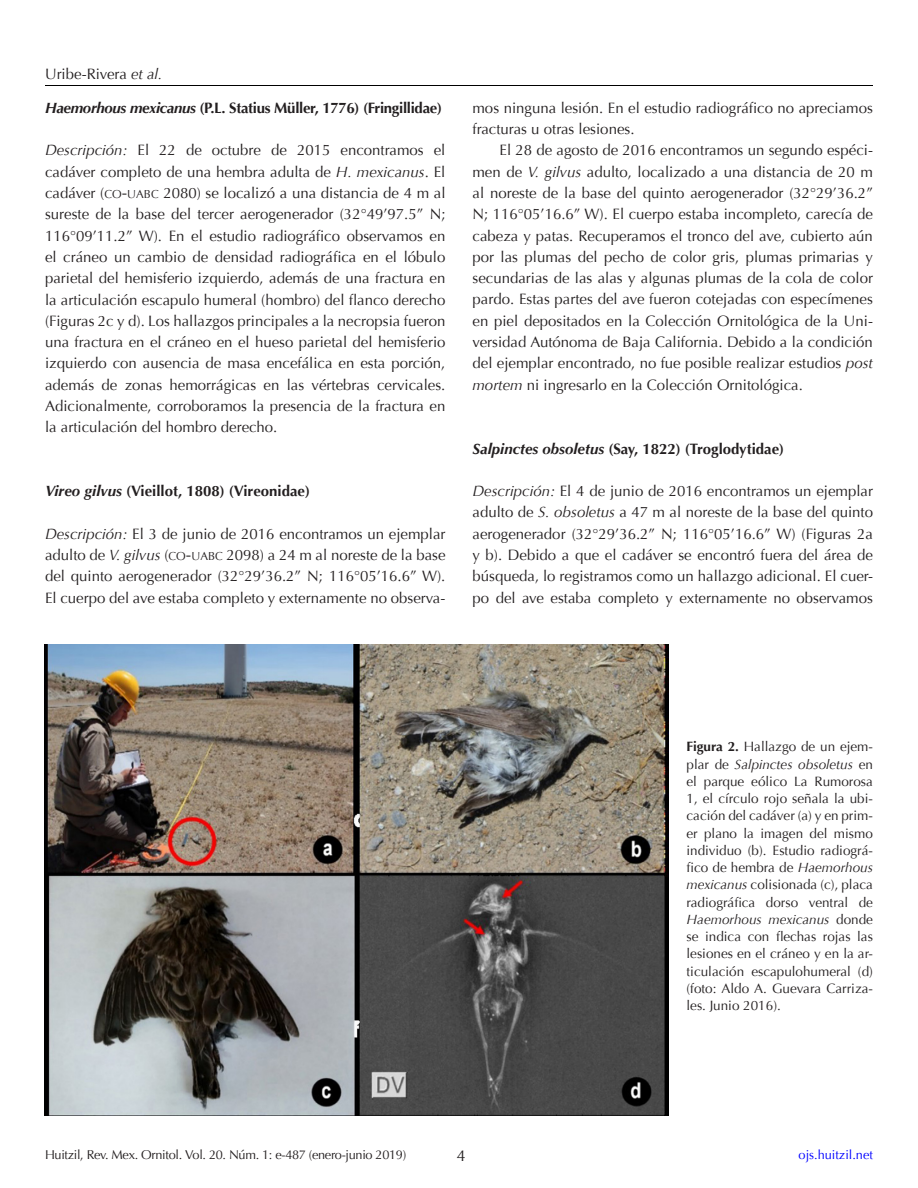
<style>
.page{position:relative;width:918px;height:1188px;background:#fff}
.page>*{position:absolute;margin:0;border:0;box-sizing:border-box;transform-origin:0 0}
.t1{font:15.75px "Optima";color:#231f20}
.texto_general{font:15px/21.3px "Optima";color:#231f20;text-align:justify}
.texto_sangría{font:15px/21.3px "Optima";color:#231f20;text-align:justify}
.texto_general-2{font:700 15px "Optima";color:#231f20}
.s2{font:700 15px "Optima";letter-spacing:-.02em;color:#231f20}
.pies_de_figura{font:13.5px/17.2px "Optima";color:#231f20;text-align:justify}
.t2{font:12.75px "Optima";letter-spacing:-.025em;color:#231f20}
.t3{font:12.75px "Optima";color:#00f}
.s1{font-style:italic}
.s2{font-size:11.55px}
.s3{font-size:16.5px}
.s4{font-weight:700}
</style>
<div class="page">
<hr style="left:45px;top:85px;width:828px;height:1px;background:#000">
<img style="left:45px;top:644px;width:623px;height:472px">
<p class="texto_general" style="left:45px;top:63px;width:119px">Uribe-Rivera <span class="s1">et al.</span></p>
<p class="s2" style="left:45px;top:99px;width:399px"><span class="s1">Haemorhous mexicanus</span> (P.L. Statius Müller, 1776) (Fringillidae)</p>
<p class="texto_general" style="left:45px;top:140px;width:402px"><span class="s1">Descripción:</span> El 22 de octubre de 2015 encontramos el cadáver completo de una hembra adulta de <span class="s1">H. mexicanus</span>. El cadáver (<span class="s2">CO</span><span class="s3">-</span><span class="s2">UABC</span> 2080) se localizó a una distancia de 4 m al sureste de la base del tercer aerogenerador (32°49’97.5” N; 116°09’11.2” W). En el estudio radiográfico observamos en el cráneo un cambio de densidad radiográfica en el lóbulo parietal del hemisferio izquierdo, además de una fractura en la articulación escapulo humeral (hombro) del flanco derecho (Figuras 2c y d). Los hallazgos principales a la necropsia fueron una fractura en el cráneo en el hueso parietal del hemisferio izquierdo con ausencia de masa encefálica en esta porción, además de zonas hemorrágicas en las vértebras cervicales.<br>Adicionalmente, corroboramos la presencia de la fractura en la articulación del hombro derecho.</p>
<p class="texto_general-2" style="left:45px;top:482px;width:267px"><span class="s1">Vireo gilvus</span> (Vieillot, 1808) (Vireonidae)</p>
<p class="texto_general" style="left:45px;top:523px;width:402px"><span class="s1">Descripción:</span> El 3 de junio de 2016 encontramos un ejemplar adulto de <span class="s1">V. gilvus</span> (<span class="s2">CO</span><span class="s3">-</span><span class="s2">UABC</span> 2098) a 24 m al noreste de la base del quinto aerogenerador (32°29’36.2” N; 116°05’16.6” W).<br>El cuerpo del ave estaba completo y externamente no observa-</p>
<p class="texto_general" style="left:472px;top:97px;width:402px">mos ninguna lesión. En el estudio radiográfico no apreciamos fracturas u otras lesiones.</p>
<p class="texto_sangría" style="left:472px;top:140px;width:402px;text-indent:27px">El 28 de agosto de 2016 encontramos un segundo espéci&shy;men de <span class="s1">V. gilvus</span> adulto, localizado a una distancia de 20 m al noreste de la base del quinto aerogenerador (32°29’36.2” N; 116°05’16.6” W). El cuerpo estaba incompleto, carecía de cabeza y patas. Recuperamos el tronco del ave, cubierto aún por las plumas del pecho de color gris, plumas primarias y secundarias de las alas y algunas plumas de la cola de color pardo. Estas partes del ave fueron cotejadas con especímenes en piel depositados en la Colección Ornitológica de la Uni&shy;versidad Autónoma de Baja California. Debido a la condición del ejemplar encontrado, no fue posible realizar estudios <span class="s1">post mortem</span> ni ingresarlo en la Colección Ornitológica.</p>
<p class="texto_general-2" style="left:472px;top:440px;width:313px"><span class="s1">Salpinctes obsoletus</span> (Say, 1822) (Troglodytidae)</p>
<p class="texto_general" style="left:472px;top:481px;width:402px"><span class="s1">Descripción:</span> El 4 de junio de 2016 encontramos un ejemplar adulto de <span class="s1">S. obsoletus</span> a 47 m al noreste de la base del quinto aerogenerador (32°29’36.2” N; 116°05’16.6” W) (Figuras 2a y b). Debido a que el cadáver se encontró fuera del área de búsqueda, lo registramos como un hallazgo adicional. El cuer&shy;po del ave estaba completo y externamente no observamos</p>
<p class="pies_de_figura" style="left:687px;top:738px;width:188px"><span class="s4">Figura 2.</span> Hallazgo de un ejem&shy;plar de <span class="s1">Salpinctes obsoletus</span> en el parque eólico La Rumorosa 1, el círculo rojo señala la ubi&shy;cación del cadáver (a) y en prim&shy;er plano la imagen del mismo individuo (b). Estudio radiográ&shy;fico de hembra de <span class="s1">Haemorhous mexicanus</span> colisionada (c), placa radiográfica dorso ventral de <span class="s1">Haemorhous mexicanus</span> donde se indica con flechas rojas las lesiones en el cráneo y en la ar&shy;ticulación escapulohumeral (d) (foto: Aldo A. Guevara Carriza&shy;les. Junio 2016).</p>
<p class="t2" style="left:45px;top:1147px;width:363px">Huitzil, Rev. Mex. Ornitol. Vol. 20. Núm. 1: e-487 (enero-junio 2019)</p>
<p class="t1" style="left:457px;top:1147px;width:10px">4</p>
<p class="t3" style="left:799px;top:1147px;width:76px">ojs.huitzil.net</p>
</div>
